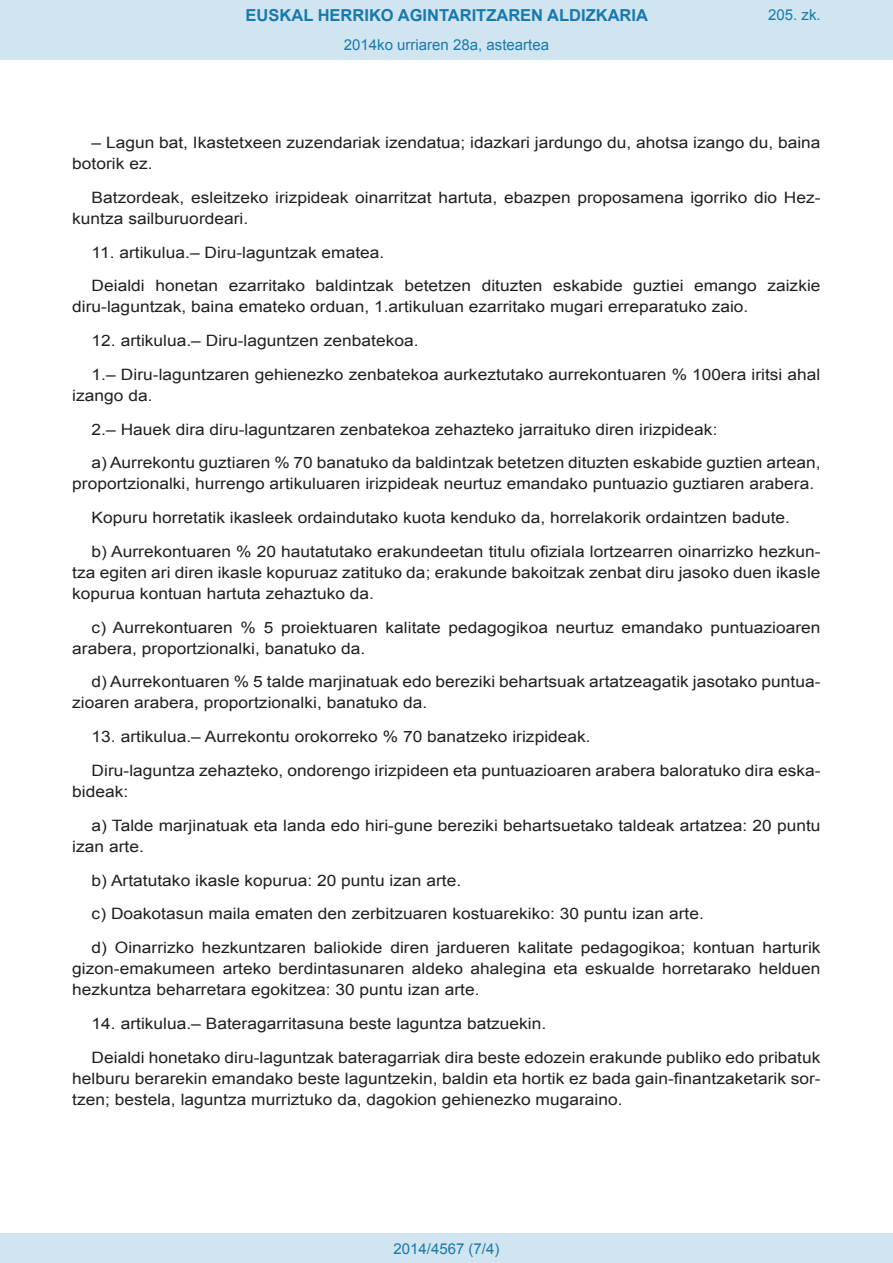
<style>
.page{position:relative;width:893px;height:1263px;background:#fff}
.page>*{position:absolute;margin:0;border:0;box-sizing:border-box;transform-origin:0 0}
.t1{font:700 16.5px "Arial";color:#1879ad}
.BOPVDetalle{font:15.6px/21px "Arial";color:#231f20;scale:1.11 1}
.Paginacion_Centro{font:15px "Arial";color:#1879ad}
</style>
<div class="page">
<div style="left:0;top:0;width:893px;height:60px;background:#d0e5f0"></div>
<div style="left:0;top:1233px;width:893px;height:30px;background:#d0e5f0"></div>
<p class="t1" style="left:246px;top:4px;width:404px">EUSKAL HERRIKO AGINTARITZAREN ALDIZKARIA</p>
<p class="Paginacion_Centro" style="left:344px;top:35px;width:207px">2014ko urriaren 28a, asteartea</p>
<p class="Paginacion_Centro" style="left:768px;top:5px;width:54px">205. zk.</p>
<p class="BOPVDetalle" style="left:72px;top:132px;width:676px;text-indent:19px">– Lagun bat, Ikastetxeen zuzendariak izendatua; idazkari jardungo du, ahotsa izango du, baina botorik ez.</p>
<p class="BOPVDetalle" style="left:72px;top:187px;width:676px;text-indent:19px">Batzordeak, esleitzeko irizpideak oinarritzat hartuta, ebazpen proposamena igorriko dio Hez&shy;kuntza sailburuordeari.</p>
<p class="BOPVDetalle" style="left:92px;top:242px;width:265px">11. artikulua.– Diru-laguntzak ematea.</p>
<p class="BOPVDetalle" style="left:72px;top:276px;width:676px;text-indent:19px">Deialdi honetan ezarritako baldintzak betetzen dituzten eskabide guztiei emango zaizkie diru-laguntzak, baina emateko orduan, 1.artikuluan ezarritako mugari erreparatuko zaio.</p>
<p class="BOPVDetalle" style="left:92px;top:330px;width:296px">12. artikulua.– Diru-laguntzen zenbatekoa.</p>
<p class="BOPVDetalle" style="left:72px;top:364px;width:676px;text-indent:19px">1.– Diru-laguntzaren gehienezko zenbatekoa aurkeztutako aurrekontuaren % 100era iritsi ahal izango da.</p>
<p class="BOPVDetalle" style="left:92px;top:419px;width:565px">2.– Hauek dira diru-laguntzaren zenbatekoa zehazteko jarraituko diren irizpideak:</p>
<p class="BOPVDetalle" style="left:72px;top:453px;width:676px;text-indent:19px">a) Aurrekontu guztiaren % 70 banatuko da baldintzak betetzen dituzten eskabide guztien artean, proportzionalki, hurrengo artikuluaren irizpideak neurtuz emandako puntuazio guztiaren arabera.</p>
<p class="BOPVDetalle" style="left:92px;top:507px;width:631px">Kopuru horretatik ikasleek ordaindutako kuota kenduko da, horrelakorik ordaintzen badute.</p>
<p class="BOPVDetalle" style="left:72px;top:541px;width:676px;text-align:justify;text-indent:19px">b) Aurrekontuaren % 20 hautatutako erakundeetan titulu ofiziala lortzearren oinarrizko hezkun&shy;tza egiten ari diren ikasle kopuruaz zatituko da; erakunde bakoitzak zenbat diru jasoko duen ikasle kopurua kontuan hartuta zehaztuko da.</p>
<p class="BOPVDetalle" style="left:72px;top:617px;width:676px;text-indent:19px">c) Aurrekontuaren % 5 proiektuaren kalitate pedagogikoa neurtuz emandako puntuazioaren arabera, proportzionalki, banatuko da.</p>
<p class="BOPVDetalle" style="left:72px;top:672px;width:676px;text-indent:19px">d) Aurrekontuaren % 5 talde marjinatuak edo bereziki behartsuak artatzeagatik jasotako puntua&shy;zioaren arabera, proportzionalki, banatuko da.</p>
<p class="BOPVDetalle" style="left:92px;top:726px;width:451px">13. artikulua.– Aurrekontu orokorreko % 70 banatzeko irizpideak.</p>
<p class="BOPVDetalle" style="left:72px;top:760px;width:676px;text-indent:19px">Diru-laguntza zehazteko, ondorengo irizpideen eta puntuazioaren arabera baloratuko dira eska&shy;bideak:</p>
<p class="BOPVDetalle" style="left:72px;top:815px;width:676px;text-indent:19px">a) Talde marjinatuak eta landa edo hiri-gune bereziki behartsuetako taldeak artatzea: 20 puntu izan arte.</p>
<p class="BOPVDetalle" style="left:92px;top:870px;width:334px">b) Artatutako ikasle kopurua: 20 puntu izan arte.</p>
<p class="BOPVDetalle" style="left:92px;top:903px;width:553px">c) Doakotasun maila ematen den zerbitzuaren kostuarekiko: 30 puntu izan arte.</p>
<p class="BOPVDetalle" style="left:72px;top:937px;width:676px;text-align:justify;text-indent:19px">d) Oinarrizko hezkuntzaren baliokide diren jardueren kalitate pedagogikoa; kontuan harturik gizon-emakumeen arteko berdintasunaren aldeko ahalegina eta eskualde horretarako helduen hezkuntza beharretara egokitzea: 30 puntu izan arte.</p>
<p class="BOPVDetalle" style="left:92px;top:1013px;width:411px">14. artikulua.– Bateragarritasuna beste laguntza batzuekin.</p>
<p class="BOPVDetalle" style="left:72px;top:1047px;width:676px;text-align:justify;text-indent:19px">Deialdi honetako diru-laguntzak bateragarriak dira beste edozein erakunde publiko edo pribatuk helburu berarekin emandako beste laguntzekin, baldin eta hortik ez bada gain-finantzaketarik sor&shy;tzen; bestela, laguntza murriztuko da, dagokion gehienezko mugaraino.</p>
<p class="Paginacion_Centro" style="left:393px;top:1238px;width:107px">2014/4567 (7/4)</p>
</div>
